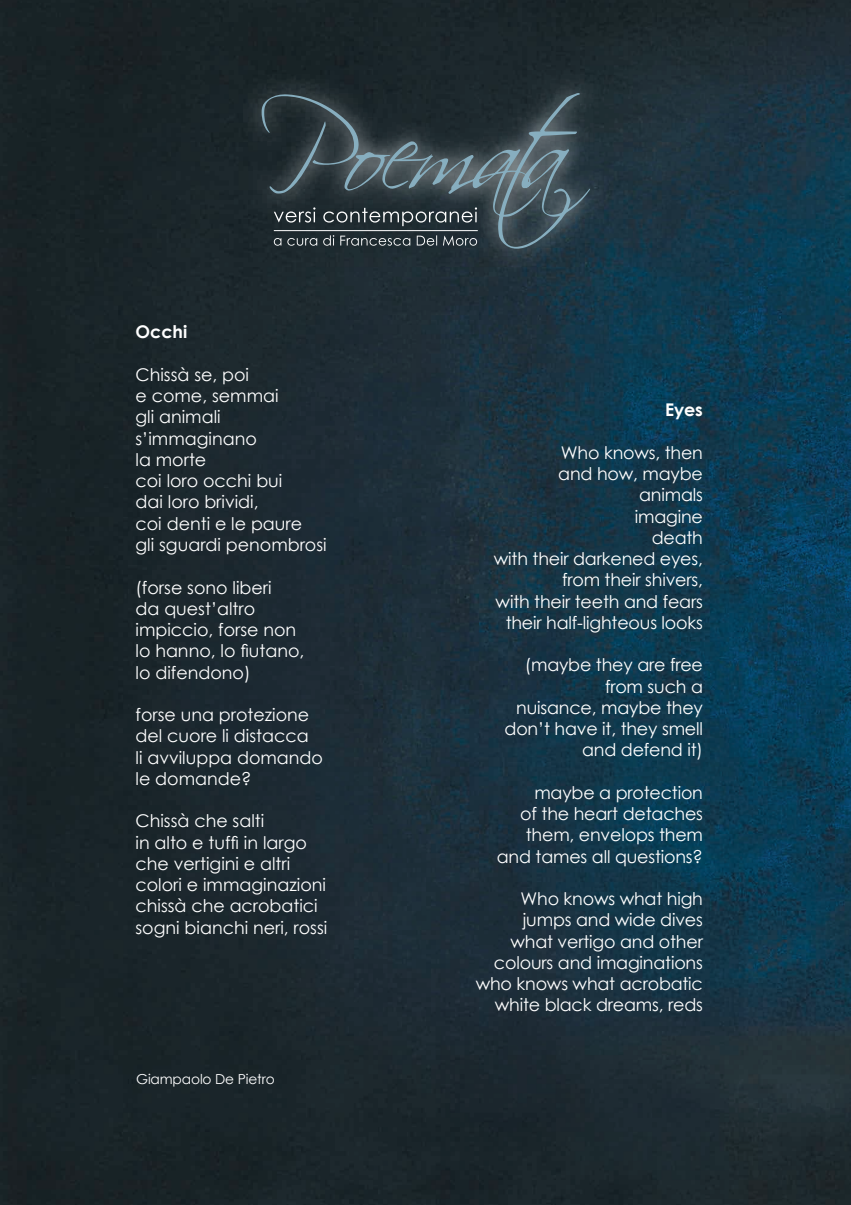
<style>
.page{position:relative;width:851px;height:1205px;background:#fff}
.page>*{position:absolute;margin:0;border:0;box-sizing:border-box;transform-origin:0 0}
.t1{font:17.5px/21.2px "Century Gothic";letter-spacing:-.01em;color:#fff}
.t2{font:700 17.5px "Century Gothic";color:#fff}
.t3{font:13.75px "Century Gothic";letter-spacing:-.01em;color:#fff}
</style>
<div class="page">
<img style="left:0;top:0;width:850px;height:1205px">
<svg style="left:241px;top:73px;width:368px;height:196px;background:#1e2c32"></svg>
<svg style="left:261px;top:93px;width:329px;height:156px;background:#38474d"></svg>
<hr style="left:274px;top:230px;width:203px;height:1px;background:#fff">
<svg style="left:274px;top:235px;width:203px;height:11px;background:#485257"></svg>
<svg style="left:274px;top:207px;width:203px;height:19px;background:#434d52"></svg>
<p class="t2" style="left:135px;top:321px;width:53px">Occhi</p>
<p class="t1" style="left:135px;top:364px;width:193px">Chissà se, poi<br>e come, semmai<br>gli animali s’immaginano<br>la morte<br>coi loro occhi bui<br>dai loro brividi,<br>coi denti e le paure<br>gli sguardi penombrosi</p>
<p class="t1" style="left:135px;top:576px;width:170px">(forse sono liberi<br>da quest’altro impiccio, forse non lo hanno, lo fiutano, lo difendono)</p>
<p class="t1" style="left:135px;top:704px;width:189px">forse una protezione del cuore li distacca<br>li avviluppa domando le domande?</p>
<p class="t1" style="left:135px;top:810px;width:193px">Chissà che salti<br>in alto e tuffi in largo che vertigini e altri colori e immaginazioni chissà che acrobatici sogni bianchi neri, rossi</p>
<p class="t3" style="left:136px;top:1070px;width:140px">Giampaolo De Pietro</p>
<p class="t2" style="left:665px;top:399px;width:39px">Eyes</p>
<p class="t1" style="left:494px;top:442px;width:210px;text-align:right">Who knows, then<br>and how, maybe animals<br>imagine<br>death<br>with their darkened eyes, from their shivers,<br>with their teeth and fears their half-lighteous looks</p>
<p class="t1" style="left:504px;top:654px;width:200px;text-align:right">(maybe they are free from such a<br>nuisance, maybe they don’t have it, they smell and defend it)</p>
<p class="t1" style="left:496px;top:782px;width:208px;text-align:right">maybe a protection<br>of the heart detaches them, envelops them and tames all questions?</p>
<p class="t1" style="left:475px;top:888px;width:229px;text-align:right">Who knows what high jumps and wide dives<br>what vertigo and other colours and imaginations who knows what acrobatic white black dreams, reds</p>
</div>
